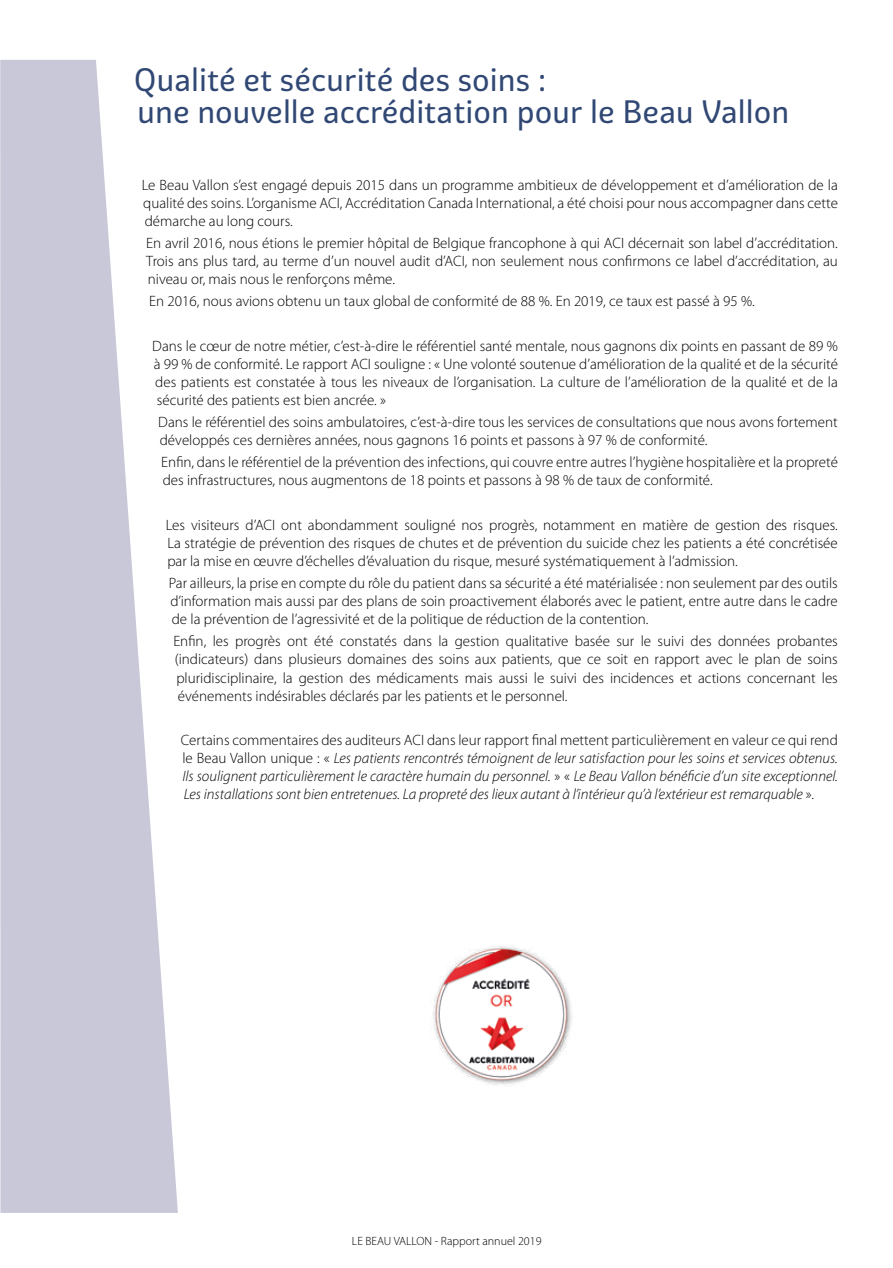
<style>
.page{position:relative;width:893px;height:1268px;background:#fff}
.page>*{position:absolute;margin:0;border:0;box-sizing:border-box;transform-origin:0 0}
.t1{font:31.5px/31.5px "Graviola";color:#314874}
.t2{font:300 15px/18px "Myriad Pro";color:#000;text-align:justify}
.t3{font:italic 300 15px/18px "Myriad Pro";color:#000;text-align:justify}
.t4{font:300 12px "Myriad Pro";color:#000}
.s1{font-style:normal}
</style>
<div class="page">
<svg style="left:0;top:60px;width:178px;height:1152px;fill:#c8c8d8"></svg>
<img style="left:433px;top:946px;width:139px;height:139px">
<h1 class="t1" style="left:134px;top:65px;width:657px">Qualité et sécurité des soins :<br>une nouvelle accréditation pour le Beau Vallon</h1>
<p class="t2" style="left:142px;top:176px;width:698px">Le Beau Vallon s’est engagé depuis 2015 dans un programme ambitieux de développement et d’amélioration de la qualité des soins. L’organisme ACI, Accréditation Canada International, a été choisi pour nous accompagner dans cette démarche au long cours.</p>
<p class="t2" style="left:146px;top:234px;width:693px">En avril 2016, nous étions le premier hôpital de Belgique francophone à qui ACI décernait son label d’accréditation.<br>Trois ans plus tard, au terme d’un nouvel audit d’ACI, non seulement nous confirmons ce label d’accréditation, au niveau or, mais nous le renforçons même.</p>
<p class="t2" style="left:149px;top:292px;width:607px">En 2016, nous avions obtenu un taux global de conformité de 88 %. En 2019, ce taux est passé à 95 %.</p>
<p class="t2" style="left:152px;top:337px;width:687px">Dans le cœur de notre métier, c’est-à-dire le référentiel santé mentale, nous gagnons dix points en passant de 89 % à 99 % de conformité. Le rapport ACI souligne : « Une volonté soutenue d’amélioration de la qualité et de la sécurité des patients est constatée à tous les niveaux de l’organisation. La culture de l’amélioration de la qualité et de la sécurité des patients est bien ancrée. »</p>
<p class="t2" style="left:158px;top:413px;width:681px">Dans le référentiel des soins ambulatoires, c’est-à-dire tous les services de consultations que nous avons fortement développés ces dernières années, nous gagnons 16 points et passons à 97 % de conformité.</p>
<p class="t2" style="left:161px;top:453px;width:678px">Enfin, dans le référentiel de la prévention des infections, qui couvre entre autres l’hygiène hospitalière et la propreté des infrastructures, nous augmentons de 18 points et passons à 98 % de taux de conformité.</p>
<p class="t2" style="left:166px;top:516px;width:673px">Les visiteurs d’ACI ont abondamment souligné nos progrès, notamment en matière de gestion des risques.<br>La stratégie de prévention des risques de chutes et de prévention du suicide chez les patients a été concrétisée par la mise en œuvre d’échelles d’évaluation du risque, mesuré systématiquement à l’admission.</p>
<p class="t2" style="left:169px;top:574px;width:671px">Par ailleurs, la prise en compte du rôle du patient dans sa sécurité a été matérialisée : non seulement par des outils d’information mais aussi par des plans de soin proactivement élaborés avec le patient, entre autre dans le cadre de la prévention de l’agressivité et de la politique de réduction de la contention.</p>
<p class="t2" style="left:173px;top:632px;width:666px">Enfin, les progrès ont été constatés dans la gestion qualitative basée sur le suivi des données probantes (indicateurs) dans plusieurs domaines des soins aux patients, que ce soit en rapport avec le plan de soins pluridisciplinaire, la gestion des médicaments mais aussi le suivi des incidences et actions concernant les événements indésirables déclarés par les patients et le personnel.</p>
<p class="t3" style="left:181px;top:731px;width:659px"><span class="s1">Certains commentaires des auditeurs ACI dans leur rapport final mettent particulièrement en valeur ce qui rend le Beau Vallon unique : «</span> Les patients rencontrés témoignent de leur satisfaction pour les soins et services obtenus.<br>Ils soulignent particulièrement le caractère humain du personnel. <span class="s1">» «</span> Le Beau Vallon bénéficie d’un site exceptionnel.<br>Les installations sont bien entretenues. La propreté des lieux autant à l’intérieur qu’à l’extérieur est remarquable <span class="s1">».</span></p>
<p class="t4" style="left:352px;top:1234px;width:191px">LE BEAU VALLON - Rapport annuel 2019</p>
</div>
